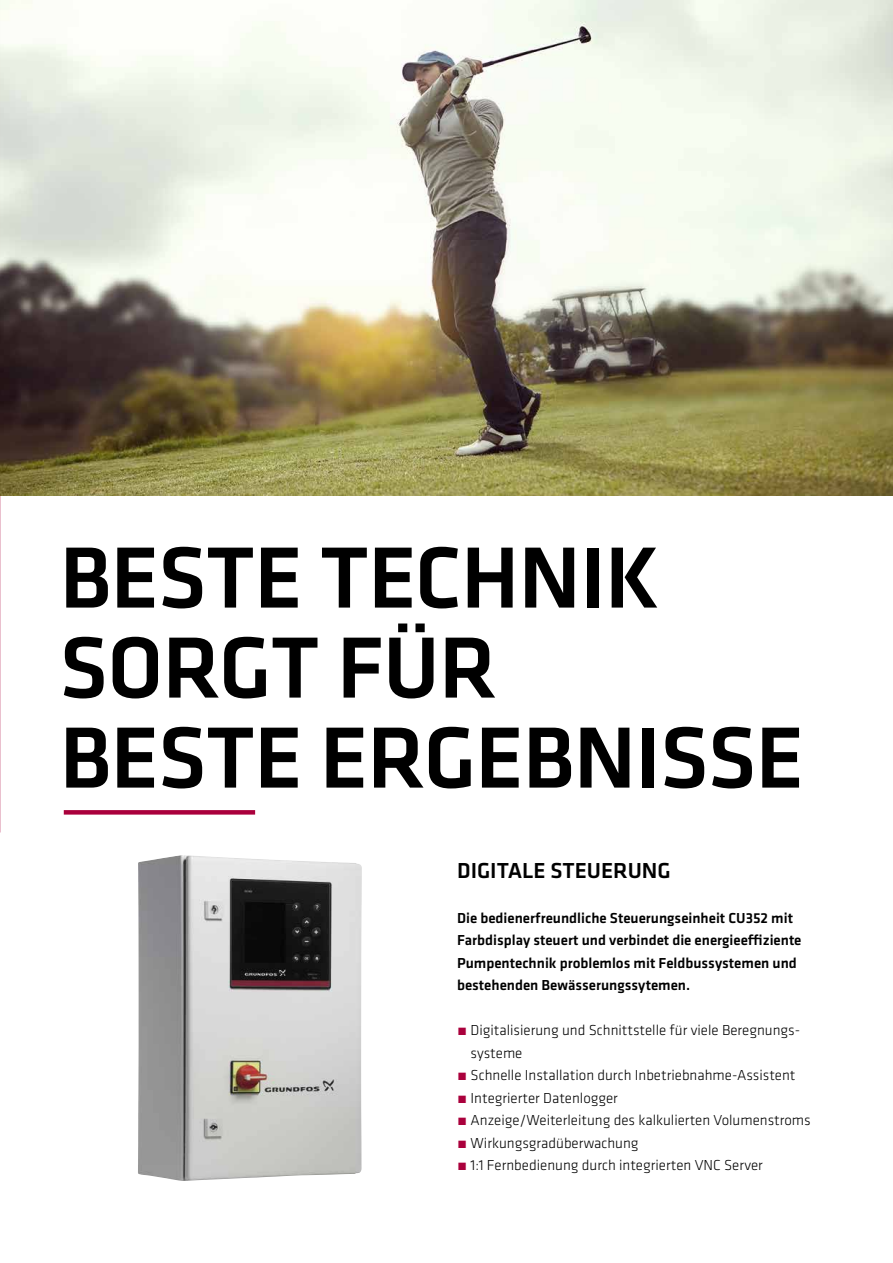
<style>
.page{position:relative;width:893px;height:1263px;background:#fff}
.page>*{position:absolute;margin:0;border:0;box-sizing:border-box;transform-origin:0 0}
.t1{font:500 90px/90px "GC Klavika Fein";letter-spacing:-.01em;color:#000}
.t2{font:500 22.5px "GC Klavika Fein";color:#000}
.t3{font:300 15px/22.5px "GC Klavika Fein";color:#000}
.t4{font:500 15px/22.5px "GC Klavika Fein";color:#000}
.s1{color:#aa003c}
</style>
<div class="page">
<img style="left:0;top:0;width:892px;height:495px">
<div style="left:64px;top:810px;width:191px;height:5px;background:#aa003c"></div>
<hr style="left:892px;top:0;width:1px;height:1263px;background:#f3f1ee">
<img style="left:138px;top:855px;width:224px;height:326px">
<h1 class="t1" style="left:60px;top:530px;width:746px">BESTE TECHNIK<br>SORGT FÜR<br>BESTE ERGEBNISSE</h1>
<h2 class="t2" style="left:457px;top:855px;width:215px">DIGITALE STEUERUNG</h2>
<p class="t4" style="left:457px;top:906px;width:346px">Die bedienerfreundliche Steuerungseinheit CU352 mit Farbdisplay steuert und verbindet die energieeffiziente Pumpentechnik problemlos mit Feldbussystemen und bestehenden Bewässerungssytemen.</p>
<p class="t3" style="left:471px;top:1019px;width:329px;text-indent:-13px"><span class="s1">•</span> Digitalisierung und Schnittstelle für viele Beregnungs&shy;systeme</p>
<p class="t3" style="left:457px;top:1064px;width:340px"><span class="s1">•</span> Schnelle Installation durch Inbetriebnahme-Assistent</p>
<p class="t3" style="left:457px;top:1086px;width:162px"><span class="s1">•</span> Integrierter Datenlogger</p>
<p class="t3" style="left:457px;top:1109px;width:355px"><span class="s1">•</span> Anzeige/Weiterleitung des kalkulierten Volumenstroms</p>
<p class="t3" style="left:457px;top:1131px;width:183px"><span class="s1">•</span> Wirkungsgradüberwachung</p>
<p class="t3" style="left:457px;top:1154px;width:307px"><span class="s1">•</span> 1:1 Fernbedienung durch integrierten VNC Server</p>
</div>
